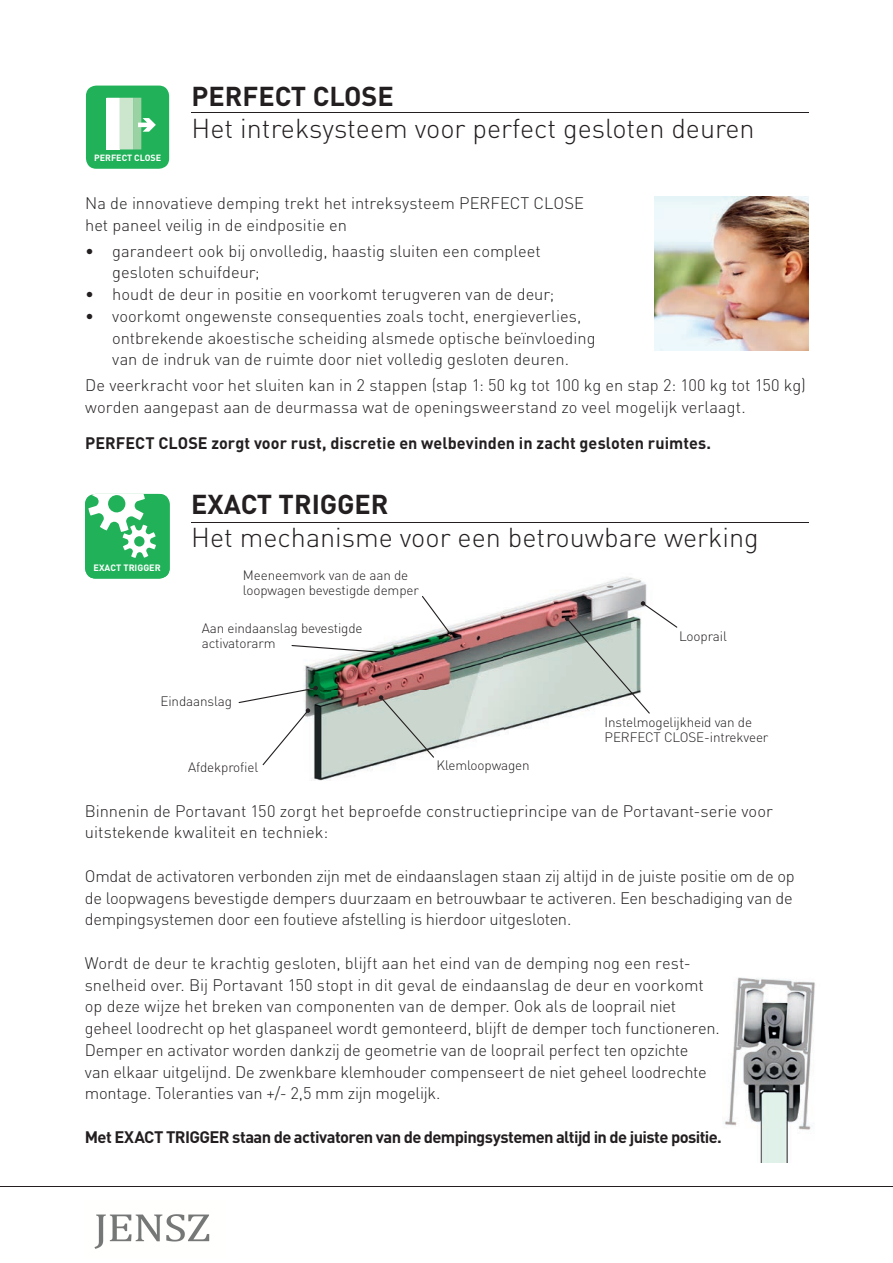
<style>
.page{position:relative;width:893px;height:1263px;background:#fff}
.page>*{position:absolute;margin:0;border:0;box-sizing:border-box;transform-origin:0 0}
.t1{font:300 27px "DIN Pro";color:#231f20}
.t2{font:700 27px "DIN Pro";color:#231f20}
.t3{font:300 16.5px/21.8px "DIN Pro";letter-spacing:-.005em;color:#231f20}
.t4{font:700 16.5px "DIN Pro";letter-spacing:-.035em;color:#231f20}
.t5{font:700 16.5px "DIN Pro";letter-spacing:.005em;color:#231f20}
.t6{font:300 13.5px/15px "DIN Pro";letter-spacing:-.01em;color:#231f20}
.t7{font:700 9.15px "DIN";color:#fff}
.t8{font:700 9px "DIN";color:#fff}
</style>
<div class="page">
<hr style="left:0;top:1186px;width:893px;height:1px;background:#231f20">
<hr style="left:192px;top:113px;width:617px;height:1px;background:#231f20">
<hr style="left:191px;top:522px;width:618px;height:1px;background:#231f20">
<div style="left:86px;top:86px;width:83px;height:83px;background:#21b259;border-radius:10px"></div>
<svg style="left:106px;top:98px;width:50px;height:51px"></svg>
<div style="left:85px;top:494px;width:85px;height:84px;background:#21b259;border-radius:11px"></div>
<svg style="left:88px;top:494px;width:68px;height:64px"></svg>
<img style="left:654px;top:196px;width:154px;height:154px">
<img style="left:724px;top:977px;width:91px;height:185px">
<img style="left:304px;top:577px;width:343px;height:204px">
<svg style="left:239px;top:686px;width:79px;height:79px"></svg>
<svg style="left:292px;top:645px;width:102px;height:10px"></svg>
<svg style="left:422px;top:596px;width:29px;height:39px"></svg>
<svg style="left:379px;top:695px;width:55px;height:63px;background:#c3ccc5"></svg>
<svg style="left:565px;top:601px;width:112px;height:113px"></svg>
<img style="left:94px;top:1214px;width:116px;height:35px">
<p class="t8" style="left:94px;top:152px;width:69px">PERFECT CLOSE</p>
<h1 class="t2" style="left:192px;top:78px;width:204px">PERFECT CLOSE</h1>
<h1 class="t1" style="left:192px;top:110px;width:564px">Het intreksysteem voor perfect gesloten deuren</h1>
<p class="t3" style="left:85px;top:191px;width:500px">Na de innovatieve demping trekt het intreksysteem PERFECT CLOSE het paneel veilig in de eindpositie en</p>
<p class="t3" style="left:112px;top:239px;width:430px;text-indent:-27px">• garandeert ook bij onvolledig, haastig sluiten een compleet gesloten schuifdeur;</p>
<p class="t3" style="left:85px;top:283px;width:470px">• houdt de deur in positie en voorkomt terugveren van de deur;</p>
<p class="t3" style="left:112px;top:304px;width:485px;text-indent:-27px">• voorkomt ongewenste consequenties zoals tocht, energieverlies, ontbrekende akoestische scheiding alsmede optische beïnvloeding van de indruk van de ruimte door niet volledig gesloten deuren.</p>
<p class="t3" style="left:85px;top:374px;width:722px">De veerkracht voor het sluiten kan in 2 stappen (stap 1: 50 kg tot 100 kg en stap 2: 100 kg tot 150 kg) worden aangepast aan de deurmassa wat de openingsweerstand zo veel mogelijk verlaagt.</p>
<p class="t5" style="left:85px;top:432px;width:627px">PERFECT CLOSE zorgt voor rust, discretie en welbevinden in zacht gesloten ruimtes.</p>
<p class="t7" style="left:94px;top:562px;width:69px">EXACT TRIGGER</p>
<h1 class="t2" style="left:191px;top:486px;width:199px">EXACT TRIGGER</h1>
<h1 class="t1" style="left:191px;top:518px;width:569px">Het mechanisme voor een betrouwbare werking</h1>
<p class="t6" style="left:243px;top:567px;width:177px">Meeneemvork van de aan de loopwagen bevestigde demper</p>
<p class="t6" style="left:202px;top:620px;width:162px">Aan eindaanslag bevestigde activatorarm</p>
<p class="t6" style="left:679px;top:628px;width:49px">Looprail</p>
<p class="t6" style="left:160px;top:693px;width:73px">Eindaanslag</p>
<p class="t6" style="left:188px;top:759px;width:72px">Afdekprofiel</p>
<p class="t6" style="left:436px;top:757px;width:95px">Klemloopwagen</p>
<p class="t6" style="left:605px;top:714px;width:165px">Instelmogelijkheid van de<br>PERFECT CLOSE-intrekveer</p>
<p class="t3" style="left:85px;top:799px;width:689px">Binnenin de Portavant 150 zorgt het beproefde constructieprincipe van de Portavant-serie voor uitstekende kwaliteit en techniek:</p>
<p class="t3" style="left:85px;top:864px;width:711px;text-align:justify">Omdat de activatoren verbonden zijn met de eindaanslagen staan zij altijd in de juiste positie om de op de loopwagens bevestigde dempers duurzaam en betrouwbaar te activeren. Een beschadiging van de dempingsystemen door een foutieve afstelling is hierdoor uitgesloten.</p>
<p class="t3" style="left:85px;top:951px;width:637px">Wordt de deur te krachtig gesloten, blijft aan het eind van de demping nog een rest&shy;snelheid over. Bij Portavant 150 stopt in dit geval de eindaanslag de deur en voorkomt op deze wijze het breken van componenten van de demper. Ook als de looprail niet geheel loodrecht op het glaspaneel wordt gemonteerd, blijft de demper toch functioneren.<br>Demper en activator worden dankzij de geometrie van de looprail perfect ten opzichte<br>van elkaar uitgelijnd. De zwenkbare klemhouder compenseert de niet geheel loodrechte montage. Toleranties van +/- 2,5 mm zijn mogelijk.</p>
<p class="t4" style="left:85px;top:1126px;width:638px">Met EXACT TRIGGER staan de activatoren van de dempingsystemen altijd in de juiste positie.</p>
</div>
